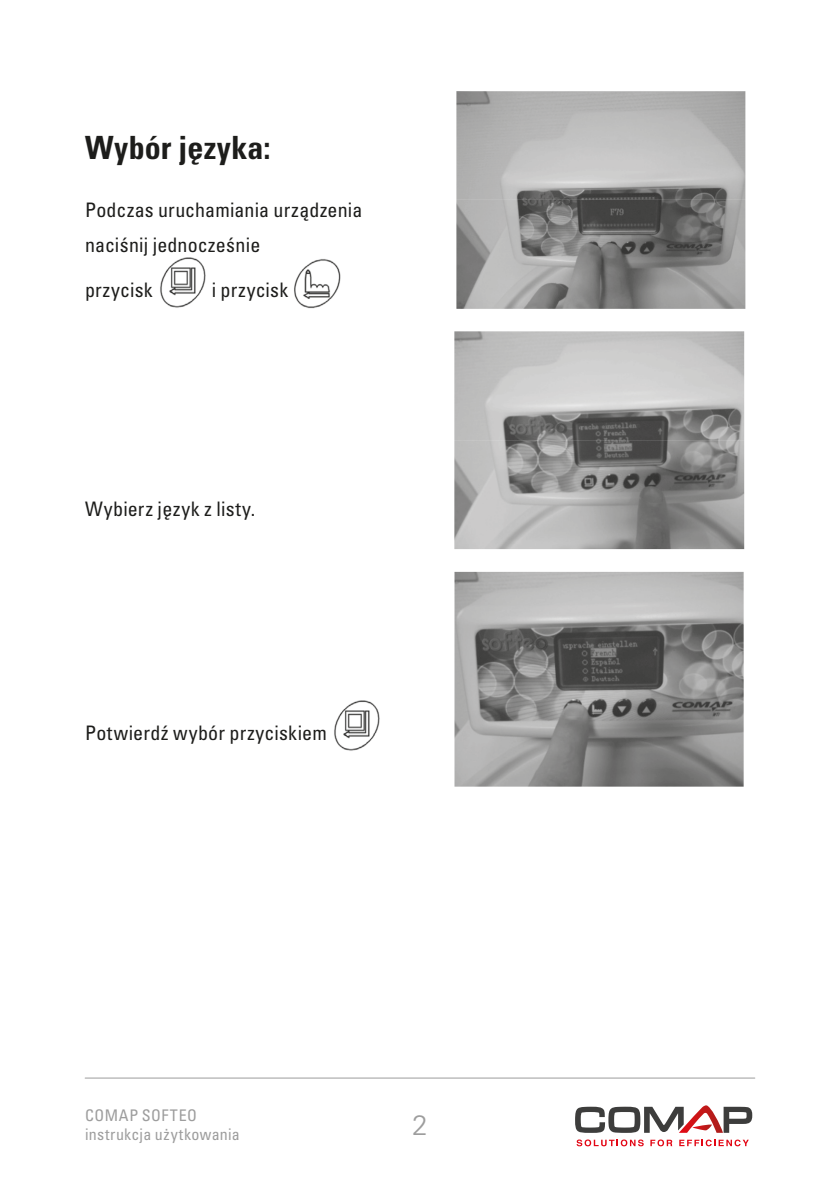
<style>
.page{position:relative;width:840px;height:1191px;background:#fff}
.page>*{position:absolute;margin:0;border:0;box-sizing:border-box;transform-origin:0 0}
.t1{font:700 condensed 32px "Univers LT Pro";letter-spacing:.01em;color:#1d1d1b}
.t2{font:300 28px "Univers LT Pro 45";color:#9d9d9d}
.t3{font:condensed 20px/35.4px "Univers LT Pro";letter-spacing:.01em;color:#1d1d1b}
.t4{font:condensed 16px/19.2px "Univers LT Pro";letter-spacing:.03em;color:#9d9d9d}
</style>
<div class="page">
<svg style="left:576px;top:1139px;width:67px;height:7px"></svg>
<svg style="left:650px;top:1139px;width:22px;height:7px"></svg>
<svg style="left:679px;top:1139px;width:69px;height:7px"></svg>
<svg style="left:575px;top:1105px;width:176px;height:27px"></svg>
<hr style="left:85px;top:1077px;width:669px;height:1px;background:#9d9d9d">
<img style="left:160px;top:257px;width:46px;height:51px">
<img style="left:294px;top:259px;width:47px;height:50px">
<img style="left:456px;top:91px;width:290px;height:218px">
<img style="left:454px;top:331px;width:291px;height:219px">
<img style="left:454px;top:571px;width:290px;height:216px">
<img style="left:334px;top:700px;width:46px;height:51px">
<h1 class="t1" style="left:85px;top:128px;width:187px">Wybór języka:</h1>
<p class="t3" style="left:85px;top:192px;width:279px">Podczas uruchamiania urządzenia naciśnij jednocześnie</p>
<p class="t3" style="left:85px;top:272px;width:69px">przycisk</p>
<p class="t3" style="left:211px;top:272px;width:78px">i przycisk</p>
<p class="t3" style="left:85px;top:491px;width:171px">Wybierz język z listy.</p>
<p class="t3" style="left:85px;top:715px;width:243px">Potwierdź wybór przyciskiem</p>
<p class="t4" style="left:85px;top:1105px;width:156px">COMAP SOFTEO instrukcja użytkowania</p>
<h2 class="t2" style="left:412px;top:1107px;width:17px">2</h2>
</div>
